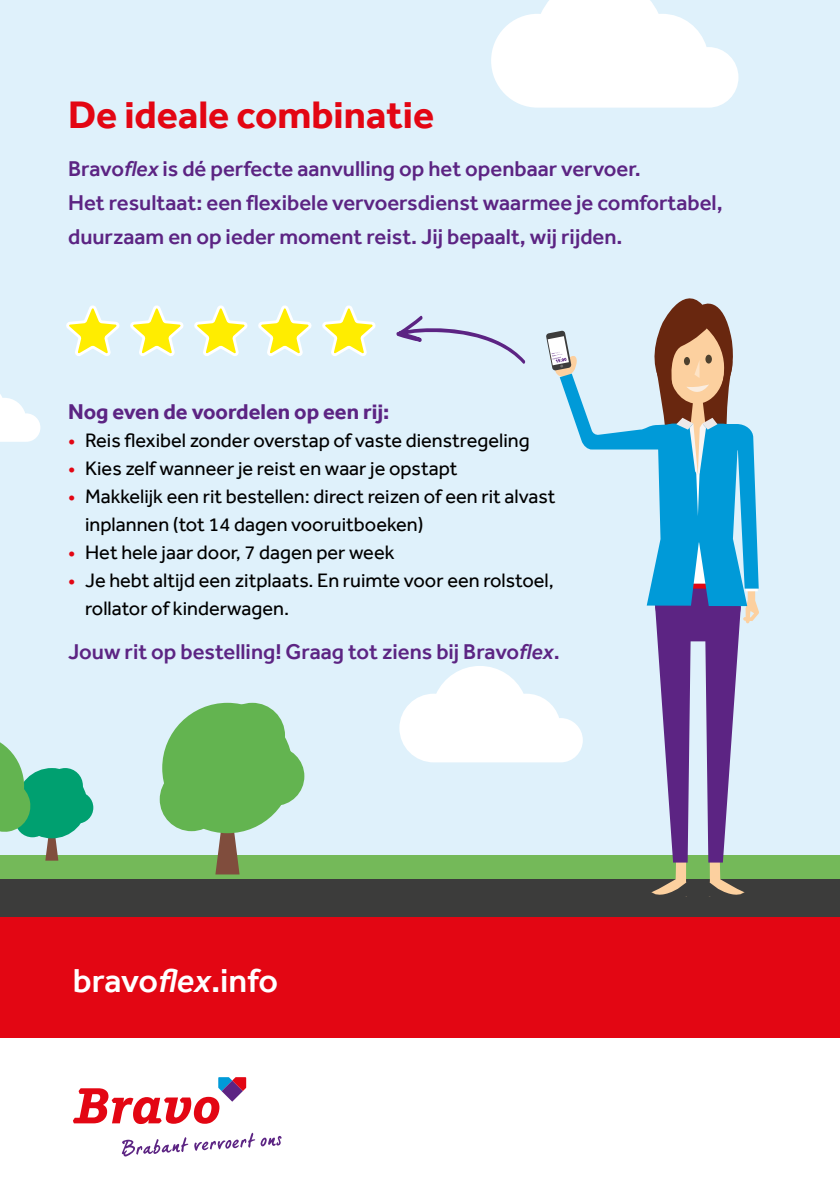
<style>
.page{position:relative;width:840px;height:1191px;background:#fff}
.page>*{position:absolute;margin:0;border:0;box-sizing:border-box;transform-origin:0 0}
.t1{font:700 39.4px "Effra";color:#e30613}
.t2{font:500 34px "Effra";letter-spacing:-.01em;color:#fff}
.t3{font:500 22px/34px "Effra";color:#5c2483}
.t4{font:700 22px "Effra";color:#5c2483}
.t5{font:20px/28px "Effra";color:#000}
.s1{font-style:italic}
.s2{color:#e30613}
</style>
<div class="page">
<div style="left:0;top:0;width:839px;height:948px;background:#dff1fb"></div>
<svg style="left:0;top:394px;width:40px;height:48px"></svg>
<div style="left:0;top:855px;width:839px;height:79px;background:#74b959"></div>
<svg style="left:491px;top:0;width:247px;height:108px"></svg>
<div style="left:0;top:917px;width:839px;height:120px;background:#e30613"></div>
<svg style="left:122px;top:1137px;width:66px;height:19px"></svg>
<svg style="left:194px;top:1132px;width:87px;height:18px"></svg>
<svg style="left:73px;top:1077px;width:173px;height:47px"></svg>
<div style="left:0;top:879px;width:839px;height:37px;background:#3c3c3b"></div>
<svg style="left:45px;top:837px;width:13px;height:23px"></svg>
<div style="left:17px;top:768px;width:70px;height:70px;background:#00a070;border-radius:50%"></div>
<div style="left:15px;top:803px;width:35px;height:34px;background:#00a070;border-radius:50%"></div>
<div style="left:61px;top:791px;width:32px;height:32px;background:#00a070;border-radius:50%"></div>
<div style="left:48px;top:768px;width:35px;height:35px;background:#00a070;border-radius:50%"></div>
<svg style="left:215px;top:832px;width:24px;height:42px"></svg>
<div style="left:162px;top:703px;width:130px;height:130px;background:#63b450;border-radius:50%"></div>
<div style="left:160px;top:767px;width:63px;height:64px;background:#63b450;border-radius:50%"></div>
<div style="left:245px;top:746px;width:59px;height:59px;background:#63b450;border-radius:50%"></div>
<div style="left:219px;top:703px;width:66px;height:65px;background:#63b450;border-radius:50%"></div>
<svg style="left:0;top:742px;width:33px;height:96px"></svg>
<svg style="left:66px;top:306px;width:246px;height:50px"></svg>
<svg style="left:322px;top:306px;width:54px;height:50px"></svg>
<svg style="left:396px;top:298px;width:363px;height:599px"></svg>
<h1 class="t1" style="left:68px;top:92px;width:367px">De ideale combinatie</h1>
<p class="t3" style="left:68px;top:151px;width:655px">Bravo<span class="s1">flex</span> is dé perfecte aanvulling op het openbaar vervoer.<br>Het resultaat: een flexibele vervoersdienst waarmee je comfortabel, duurzaam en op ieder moment reist. Jij bepaalt, wij rijden.</p>
<p class="t4" style="left:68px;top:398px;width:323px">Nog even de voordelen op een rij:</p>
<p class="t5" style="left:68px;top:426px;width:463px"><span class="s2">•</span> Reis flexibel zonder overstap of vaste dienstregeling</p>
<p class="t5" style="left:68px;top:454px;width:391px"><span class="s2">•</span> Kies zelf wanneer je reist en waar je opstapt</p>
<p class="t5" style="left:85px;top:482px;width:471px;text-indent:-17px"><span class="s2">•</span> Makkelijk een rit bestellen: direct reizen of een rit alvast inplannen (tot 14 dagen vooruitboeken)</p>
<p class="t5" style="left:68px;top:538px;width:328px"><span class="s2">•</span> Het hele jaar door, 7 dagen per week</p>
<p class="t5" style="left:85px;top:566px;width:470px;text-indent:-17px"><span class="s2">•</span> Je hebt altijd een zitplaats. En ruimte voor een rolstoel, rollator of kinderwagen.</p>
<p class="t3" style="left:68px;top:634px;width:493px">Jouw rit op bestelling! Graag tot ziens bij Bravo<span class="s1">flex</span>.</p>
<h2 class="t2" style="left:73px;top:960px;width:207px">bravo<span class="s1">flex</span>.info</h2>
</div>
